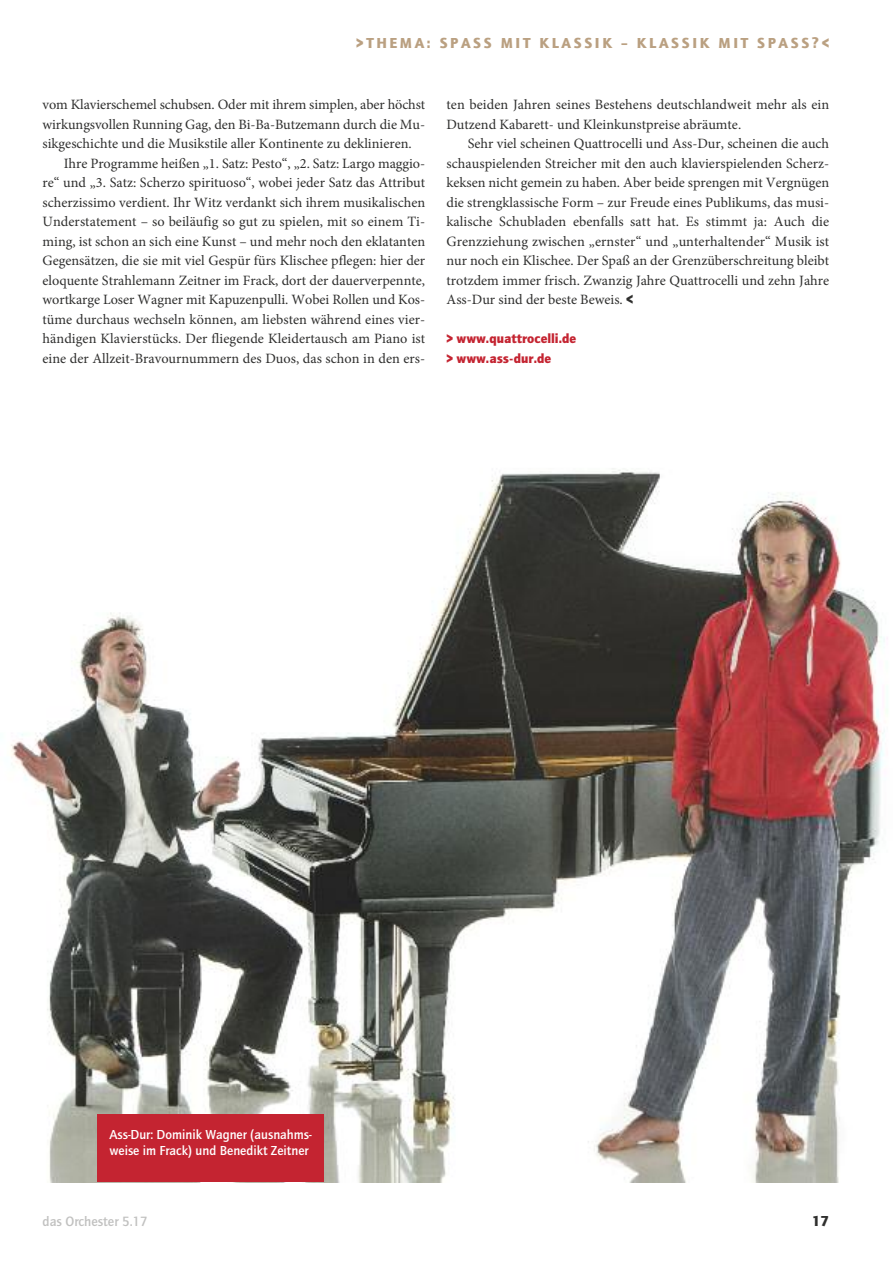
<style>
.page{position:relative;width:893px;height:1263px;background:#fff}
.page>*{position:absolute;margin:0;border:0;box-sizing:border-box;transform-origin:0 0}
.t1{font:900 15px "Quay Itc T";letter-spacing:.175em;color:#baa081}
.t2{font:900 15px "Quay Itc T";color:#2f2f2e}
.t3{font:14.25px/19.5px "Minion Pro";color:#2f2f2e}
.t4{font:700 13.95px "Quay Itc T";color:#c1c1c0}
.t5{font:700 13.5px/15.8px "Quay Itc T";color:#fff}
.t6{font:900 13.5px/19.5px "Quay Itc T";color:#c42431}
.s1{font-family:"Quay Itc T";font-weight:900}
</style>
<div class="page">
<img style="left:11px;top:468px;width:877px;height:714px">
<div style="left:97px;top:1115px;width:227px;height:67px;background:#c42431"></div>
<p class="t1" style="left:356px;top:34px;width:474px">&gt;THEMA: SPASS MIT KLASSIK – KLASSIK MIT SPASS?&lt;</p>
<p class="t3" style="left:43px;top:96px;width:384px">vom Klavierschemel schubsen. Oder mit ihrem simplen, aber höchst</p>
<p class="t3" style="left:43px;top:116px;width:384px">wirkungsvollen Running Gag, den Bi-Ba-Butzemann durch die Mu-</p>
<p class="t3" style="left:43px;top:135px;width:371px">sikgeschichte und die Musikstile aller Kontinente zu deklinieren.</p>
<p class="t3" style="left:64px;top:155px;width:363px">Ihre Programme heißen „1. Satz: Pesto“, „2. Satz: Largo maggio-</p>
<p class="t3" style="left:43px;top:174px;width:384px">re“ und „3. Satz: Scherzo spirituoso“, wobei jeder Satz das Attribut</p>
<p class="t3" style="left:43px;top:194px;width:384px">scherzissimo verdient. Ihr Witz verdankt sich ihrem musikalischen</p>
<p class="t3" style="left:43px;top:213px;width:384px">Understatement – so beiläufig so gut zu spielen, mit so einem Ti-</p>
<p class="t3" style="left:43px;top:233px;width:384px">ming, ist schon an sich eine Kunst – und mehr noch den eklatanten</p>
<p class="t3" style="left:43px;top:252px;width:384px">Gegensätzen, die sie mit viel Gespür fürs Klischee pflegen: hier der</p>
<p class="t3" style="left:43px;top:272px;width:384px">eloquente Strahlemann Zeitner im Frack, dort der dauerverpennte,</p>
<p class="t3" style="left:43px;top:291px;width:384px">wortkarge Loser Wagner mit Kapuzenpulli. Wobei Rollen und Kos-</p>
<p class="t3" style="left:43px;top:311px;width:384px">tüme durchaus wechseln können, am liebsten während eines vier-</p>
<p class="t3" style="left:43px;top:330px;width:384px">händigen Klavierstücks. Der fliegende Kleidertausch am Piano ist</p>
<p class="t3" style="left:43px;top:350px;width:384px">eine der Allzeit-Bravournummern des Duos, das schon in den ers-</p>
<p class="t3" style="left:446px;top:96px;width:384px">ten beiden Jahren seines Bestehens deutschlandweit mehr als ein<br>Dutzend Kabarett- und Kleinkunstpreise abräumte.</p>
<p class="t3" style="left:446px;top:135px;width:384px;text-align:justify;text-indent:21px">Sehr viel scheinen Quattrocelli und Ass-Dur, scheinen die auch schauspielenden Streicher mit den auch klavierspielenden Scherz&shy;keksen nicht gemein zu haben. Aber beide sprengen mit Vergnügen die strengklassische Form – zur Freude eines Publikums, das musi&shy;kalische Schubladen ebenfalls satt hat. Es stimmt ja: Auch die Grenzziehung zwischen „ernster“ und „unterhaltender“ Musik ist nur noch ein Klischee. Der Spaß an der Grenzüberschreitung bleibt trotzdem immer frisch. Zwanzig Jahre Quattrocelli und zehn Jahre Ass-Dur sind der beste Beweis. <span class="s1">&lt;</span></p>
<p class="t6" style="left:446px;top:329px;width:131px">&gt; www.quattrocelli.de &gt; www.ass-dur.de</p>
<p class="t5" style="left:109px;top:1126px;width:204px">Ass-Dur: Dominik Wagner (ausnahms&shy;weise im Frack) und Benedikt Zeitner</p>
<p class="t4" style="left:43px;top:1212px;width:107px">das Orchester 5.17</p>
<p class="t2" style="left:812px;top:1212px;width:19px">17</p>
</div>
